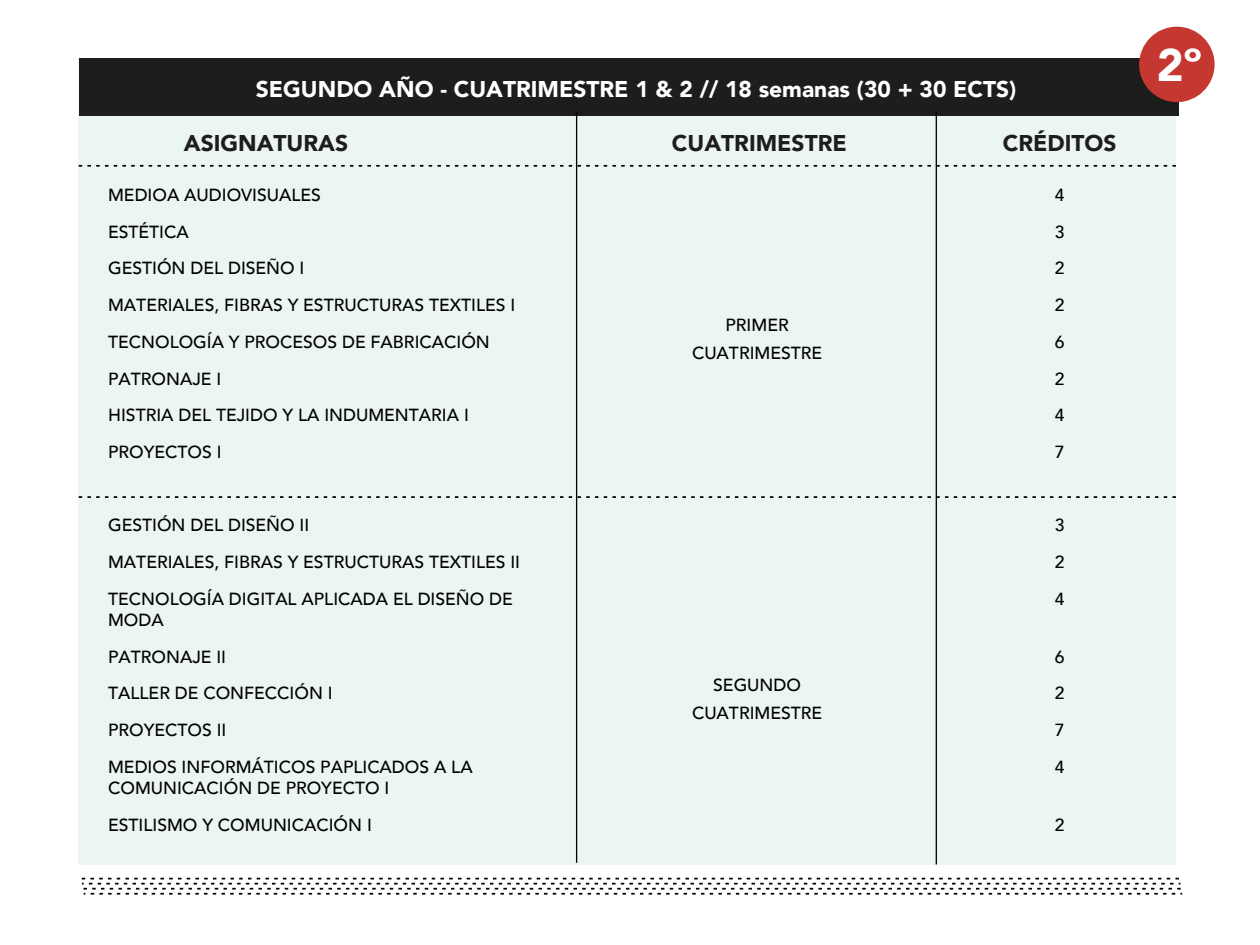
<style>
.page{position:relative;width:1260px;height:945px;background:#fff}
.page>*{position:absolute;margin:0;border:0;box-sizing:border-box;transform-origin:0 0}
.t1{font:900 45.5px "Avenir";color:#fff}
.t2{font:900 22.75px "Avenir";color:#fff}
.t3{font:900 22.75px "Avenir";color:#1d1d1b}
.t4{font:500 17.5px/36.8px "Avenir";color:#000}
</style>
<div class="page">
<div style="left:79px;top:59px;width:1097px;height:806px;background:#ebf5f4"></div>
<div style="left:79px;top:59px;width:1100px;height:57px;background:#1d1d1b"></div>
<div style="left:1139px;top:27px;width:76px;height:75px;background:#c53831;border-radius:50%"></div>
<svg style="left:79px;top:165px;width:1097px;height:2px"></svg>
<hr style="left:576px;top:112px;width:1px;height:751px;background:#000">
<hr style="left:936px;top:111px;width:1px;height:753px;background:#000">
<svg style="left:82px;top:878px;width:1100px;height:17px"></svg>
<svg style="left:79px;top:496px;width:1097px;height:2px"></svg>
<h2 class="t2" style="left:256px;top:70px;width:762px">SEGUNDO AÑO - CUATRIMESTRE 1 &amp; 2 // 18 semanas (30 + 30 ECTS)</h2>
<h2 class="t3" style="left:184px;top:123px;width:166px">ASIGNATURAS</h2>
<h2 class="t3" style="left:672px;top:123px;width:176px">CUATRIMESTRE</h2>
<h2 class="t3" style="left:1003px;top:123px;width:115px">CRÉDITOS</h2>
<p class="t4" style="left:108px;top:176px;width:409px">MEDIOA AUDIOVISUALES<br>ESTÉTICA<br>GESTIÓN DEL DISEÑO I<br>MATERIALES, FIBRAS Y ESTRUCTURAS TEXTILES I<br>TECNOLOGÍA Y PROCESOS DE FABRICACIÓN<br>PATRONAJE I<br>HISTRIA DEL TEJIDO Y LA INDUMENTARIA I<br>PROYECTOS I</p>
<p class="t4" style="left:1055px;top:176px;width:11px;text-align:justify">4<br>3<br>2<br>2<br>6<br>2<br>4<br>7</p>
<p class="t4" style="left:692px;top:310px;width:132px;line-height:28px;text-align:center">PRIMER<br>CUATRIMESTRE</p>
<p class="t4" style="left:108px;top:506px;width:414px">GESTIÓN DEL DISEÑO II<br>MATERIALES, FIBRAS Y ESTRUCTURAS TEXTILES II<br>TECNOLOGÍA DIGITAL APLICADA EL DISEÑO DE</p>
<p class="t4" style="left:108px;top:601px;width:366px">MODA<br>PATRONAJE II<br>TALLER DE CONFECCIÓN I<br>PROYECTOS II<br>MEDIOS INFORMÁTICOS PAPLICADOS A LA</p>
<p class="t4" style="left:108px;top:769px;width:283px">COMUNICACIÓN DE PROYECTO I<br>ESTILISMO Y COMUNICACIÓN I</p>
<p class="t4" style="left:692px;top:670px;width:132px;line-height:28px;text-align:center">SEGUNDO<br>CUATRIMESTRE</p>
<p class="t4" style="left:1055px;top:506px;width:11px;text-align:justify">3<br>2<br>4</p>
<p class="t4" style="left:1055px;top:637px;width:11px;text-align:justify">6<br>2<br>7<br>4</p>
<p class="t4" style="left:1055px;top:805px;width:11px">2</p>
<h1 class="t1" style="left:1157px;top:26px;width:46px">2º</h1>
</div>
